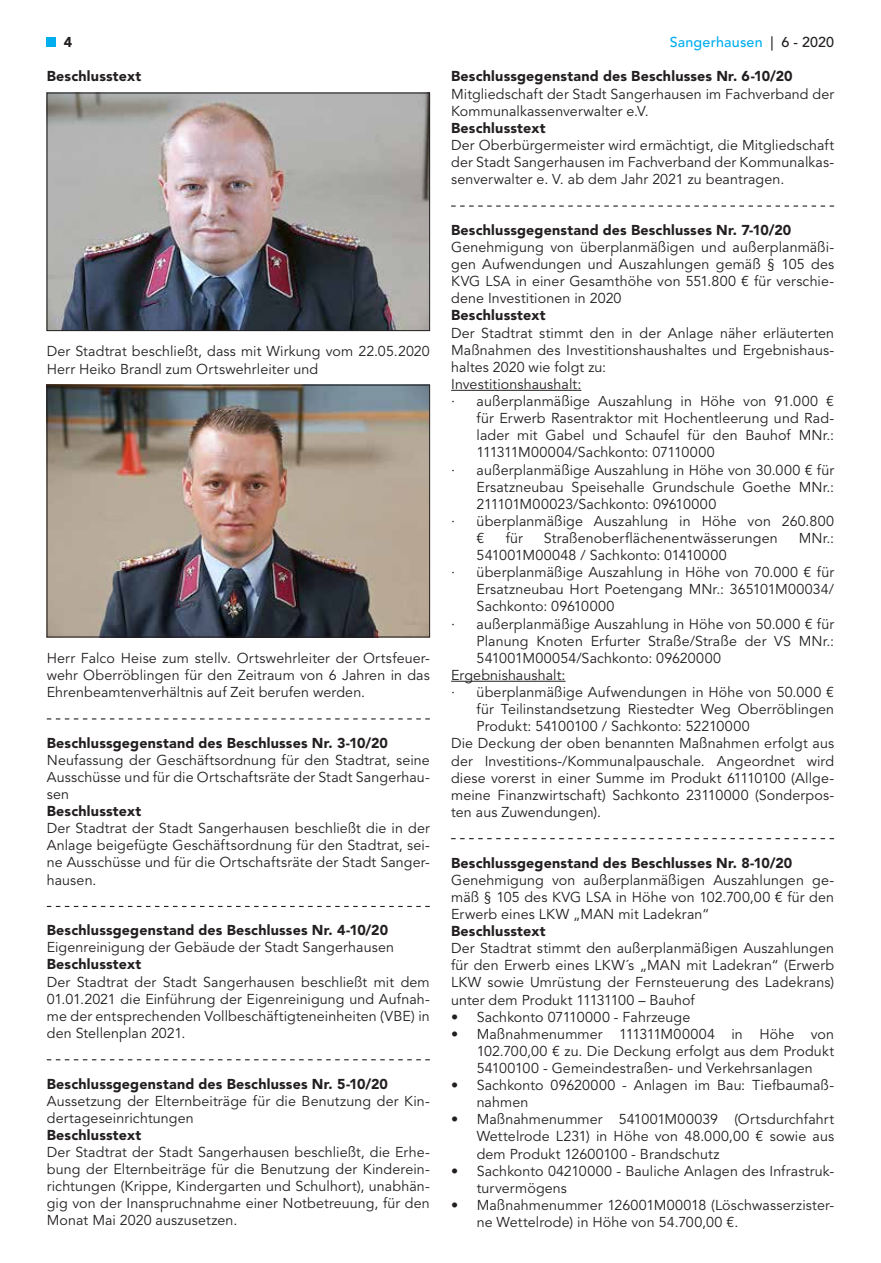
<style>
.page{position:relative;width:881px;height:1263px;background:#fff}
.page>*{position:absolute;margin:0;border:0;box-sizing:border-box;transform-origin:0 0}
.t1{font:14.25px/17.1px "Avenir LT";letter-spacing:.01em;color:#231f20;text-align:justify}
.t2{font:900 14.25px "Avenir LT";letter-spacing:.015em;color:#231f20}
.t3{font:500 14.25px "Avenir LT";letter-spacing:.01em;color:#00aeef}
.s1{color:#231f20}
</style>
<div class="page">
<div style="left:47px;top:37px;width:9px;height:9px;background:#00aeef"></div>
<svg style="left:451px;top:205px;width:382px;height:2px"></svg>
<hr style="left:451px;top:390px;width:130px;height:1px;background:#231f20">
<hr style="left:451px;top:681px;width:114px;height:1px;background:#231f20">
<svg style="left:451px;top:838px;width:382px;height:1px"></svg>
<svg style="left:47px;top:718px;width:382px;height:1px"></svg>
<svg style="left:47px;top:906px;width:382px;height:1px"></svg>
<svg style="left:47px;top:1059px;width:382px;height:1px"></svg>
<img style="left:49px;top:95px;width:378px;height:234px">
<div style="left:47px;top:93px;width:382px;height:238px;border:1px solid #231f20"></div>
<img style="left:49px;top:387px;width:378px;height:248px">
<div style="left:47px;top:385px;width:382px;height:252px;border:1px solid #231f20"></div>
<p class="t2" style="left:64px;top:34px;width:10px">4</p>
<p class="t3" style="left:669px;top:34px;width:166px">Sangerhausen <span class="s1">| 6 - 2020</span></p>
<p class="t2" style="left:451px;top:68px;width:343px">Beschlussgegenstand des Beschlusses Nr. 6-10/20</p>
<p class="t1" style="left:451px;top:86px;width:384px">Mitgliedschaft der Stadt Sangerhausen im Fachverband der<br>Kommunalkassenverwalter e.V.</p>
<p class="t2" style="left:451px;top:119px;width:96px">Beschlusstext</p>
<p class="t1" style="left:451px;top:137px;width:384px">Der Oberbürgermeister wird ermächtigt, die Mitgliedschaft der Stadt Sangerhausen im Fachverband der Kommunalkas&shy;senverwalter e. V. ab dem Jahr 2021 zu beantragen.</p>
<p class="t2" style="left:451px;top:221px;width:341px">Beschlussgegenstand des Beschlusses Nr. 7-10/20</p>
<p class="t1" style="left:451px;top:239px;width:384px">Genehmigung von überplanmäßigen und außerplanmäßi&shy;gen Aufwendungen und Auszahlungen gemäß § 105 des KVG LSA in einer Gesamthöhe von 551.800 € für verschie&shy;dene Investitionen in 2020</p>
<p class="t2" style="left:451px;top:307px;width:96px">Beschlusstext</p>
<p class="t1" style="left:451px;top:324px;width:384px">Der Stadtrat stimmt den in der Anlage näher erläuterten</p>
<p class="t1" style="left:451px;top:342px;width:384px">Maßnahmen des Investitionshaushaltes und Ergebnishaus-</p>
<p class="t1" style="left:451px;top:359px;width:156px">haltes 2020 wie folgt zu:</p>
<p class="t1" style="left:451px;top:376px;width:132px">Investitionshaushalt:</p>
<p class="t1" style="left:451px;top:393px;width:384px">· außerplanmäßige Auszahlung in Höhe von 91.000 €</p>
<p class="t1" style="left:476px;top:410px;width:359px">für Erwerb Rasentraktor mit Hochentleerung und Rad-</p>
<p class="t1" style="left:476px;top:427px;width:359px">lader mit Gabel und Schaufel für den Bauhof MNr.:</p>
<p class="t1" style="left:476px;top:444px;width:239px">111311M00004/Sachkonto: 07110000</p>
<p class="t1" style="left:451px;top:461px;width:384px">· außerplanmäßige Auszahlung in Höhe von 30.000 € für</p>
<p class="t1" style="left:476px;top:479px;width:359px">Ersatzneubau Speisehalle Grundschule Goethe MNr.:</p>
<p class="t1" style="left:476px;top:496px;width:241px">211101M00023/Sachkonto: 09610000</p>
<p class="t1" style="left:451px;top:513px;width:384px">· überplanmäßige Auszahlung in Höhe von 260.800</p>
<p class="t1" style="left:476px;top:530px;width:9px">€</p>
<p class="t1" style="left:505px;top:530px;width:19px">für</p>
<p class="t1" style="left:543px;top:530px;width:235px">Straßenoberflächenentwässerungen</p>
<p class="t1" style="left:798px;top:530px;width:37px">MNr.:</p>
<p class="t1" style="left:476px;top:547px;width:251px">541001M00048 / Sachkonto: 01410000</p>
<p class="t1" style="left:451px;top:564px;width:384px">· überplanmäßige Auszahlung in Höhe von 70.000 € für</p>
<p class="t1" style="left:476px;top:581px;width:359px">Ersatzneubau Hort Poetengang MNr.: 365101M00034/</p>
<p class="t1" style="left:476px;top:598px;width:139px">Sachkonto: 09610000</p>
<p class="t1" style="left:451px;top:615px;width:384px">· außerplanmäßige Auszahlung in Höhe von 50.000 € für</p>
<p class="t1" style="left:476px;top:633px;width:359px">Planung Knoten Erfurter Straße/Straße der VS MNr.:</p>
<p class="t1" style="left:476px;top:650px;width:246px">541001M00054/Sachkonto: 09620000</p>
<p class="t1" style="left:451px;top:667px;width:116px">Ergebnishaushalt:</p>
<p class="t1" style="left:451px;top:684px;width:384px">· überplanmäßige Aufwendungen in Höhe von 50.000 €</p>
<p class="t1" style="left:476px;top:701px;width:359px">für Teilinstandsetzung Riestedter Weg Oberröblingen</p>
<p class="t1" style="left:476px;top:718px;width:274px">Produkt: 54100100 / Sachkonto: 52210000</p>
<p class="t1" style="left:451px;top:735px;width:384px">Die Deckung der oben benannten Maßnahmen erfolgt aus</p>
<p class="t1" style="left:451px;top:752px;width:384px">der Investitions-/Kommunalpauschale. Angeordnet wird</p>
<p class="t1" style="left:451px;top:769px;width:384px">diese vorerst in einer Summe im Produkt 61110100 (Allge-</p>
<p class="t1" style="left:451px;top:787px;width:384px">meine Finanzwirtschaft) Sachkonto 23110000 (Sonderpos-</p>
<p class="t1" style="left:451px;top:804px;width:151px">ten aus Zuwendungen).</p>
<p class="t2" style="left:451px;top:854px;width:342px">Beschlussgegenstand des Beschlusses Nr. 8-10/20</p>
<p class="t1" style="left:451px;top:872px;width:384px">Genehmigung von außerplanmäßigen Auszahlungen ge&shy;mäß § 105 des KVG LSA in Höhe von 102.700,00 € für den Erwerb eines LKW „MAN mit Ladekran“</p>
<p class="t2" style="left:451px;top:922px;width:96px">Beschlusstext</p>
<p class="t1" style="left:451px;top:940px;width:384px">Der Stadtrat stimmt den außerplanmäßigen Auszahlungen für den Erwerb eines LKW´s „MAN mit Ladekran“ (Erwerb LKW sowie Umrüstung der Fernsteuerung des Ladekrans) unter dem Produkt 11131100 – Bauhof</p>
<p class="t1" style="left:451px;top:1008px;width:240px">• Sachkonto 07110000 - Fahrzeuge</p>
<p class="t1" style="left:476px;top:1026px;width:359px;text-indent:-26px">• Maßnahmenummer 111311M00004 in Höhe von 102.700,00 € zu. Die Deckung erfolgt aus dem Produkt 54100100 - Gemeindestraßen- und Verkehrsanlagen</p>
<p class="t1" style="left:476px;top:1077px;width:359px;text-indent:-26px">• Sachkonto 09620000 - Anlagen im Bau: Tiefbaumaß&shy;nahmen</p>
<p class="t1" style="left:476px;top:1111px;width:359px;text-indent:-26px">• Maßnahmenummer 541001M00039 (Ortsdurchfahrt Wettelrode L231) in Höhe von 48.000,00 € sowie aus dem Produkt 12600100 - Brandschutz</p>
<p class="t1" style="left:476px;top:1162px;width:359px;text-indent:-26px">• Sachkonto 04210000 - Bauliche Anlagen des Infrastruk&shy;turvermögens</p>
<p class="t1" style="left:476px;top:1197px;width:359px;text-indent:-26px">• Maßnahmenummer 126001M00018 (Löschwasserzister&shy;ne Wettelrode) in Höhe von 54.700,00 €.</p>
<p class="t2" style="left:47px;top:68px;width:96px">Beschlusstext</p>
<p class="t1" style="left:47px;top:343px;width:384px">Der Stadtrat beschließt, dass mit Wirkung vom 22.05.2020<br>Herr Heiko Brandl zum Ortswehrleiter und</p>
<p class="t1" style="left:47px;top:650px;width:384px">Herr Falco Heise zum stellv. Ortswehrleiter der Ortsfeuer&shy;wehr Oberröblingen für den Zeitraum von 6 Jahren in das Ehrenbeamtenverhältnis auf Zeit berufen werden.</p>
<p class="t2" style="left:47px;top:734px;width:342px">Beschlussgegenstand des Beschlusses Nr. 3-10/20</p>
<p class="t1" style="left:47px;top:752px;width:384px">Neufassung der Geschäftsordnung für den Stadtrat, seine Ausschüsse und für die Ortschaftsräte der Stadt Sangerhau&shy;sen</p>
<p class="t2" style="left:47px;top:802px;width:96px">Beschlusstext</p>
<p class="t1" style="left:47px;top:820px;width:384px">Der Stadtrat der Stadt Sangerhausen beschließt die in der Anlage beigefügte Geschäftsordnung für den Stadtrat, sei&shy;ne Ausschüsse und für die Ortschaftsräte der Stadt Sanger&shy;hausen.</p>
<p class="t2" style="left:47px;top:922px;width:343px">Beschlussgegenstand des Beschlusses Nr. 4-10/20</p>
<p class="t1" style="left:47px;top:939px;width:348px">Eigenreinigung der Gebäude der Stadt Sangerhausen</p>
<p class="t2" style="left:47px;top:956px;width:96px">Beschlusstext</p>
<p class="t1" style="left:47px;top:973px;width:384px">Der Stadtrat der Stadt Sangerhausen beschließt mit dem 01.01.2021 die Einführung der Eigenreinigung und Aufnah&shy;me der entsprechenden Vollbeschäftigteneinheiten (VBE) in den Stellenplan 2021.</p>
<p class="t2" style="left:47px;top:1075px;width:342px">Beschlussgegenstand des Beschlusses Nr. 5-10/20</p>
<p class="t1" style="left:47px;top:1092px;width:384px">Aussetzung der Elternbeiträge für die Benutzung der Kin&shy;dertageseinrichtungen</p>
<p class="t2" style="left:47px;top:1126px;width:96px">Beschlusstext</p>
<p class="t1" style="left:47px;top:1144px;width:384px">Der Stadtrat der Stadt Sangerhausen beschließt, die Erhe&shy;bung der Elternbeiträge für die Benutzung der Kinderein&shy;richtungen (Krippe, Kindergarten und Schulhort), unabhän&shy;gig von der Inanspruchnahme einer Notbetreuung, für den Monat Mai 2020 auszusetzen.</p>
</div>
